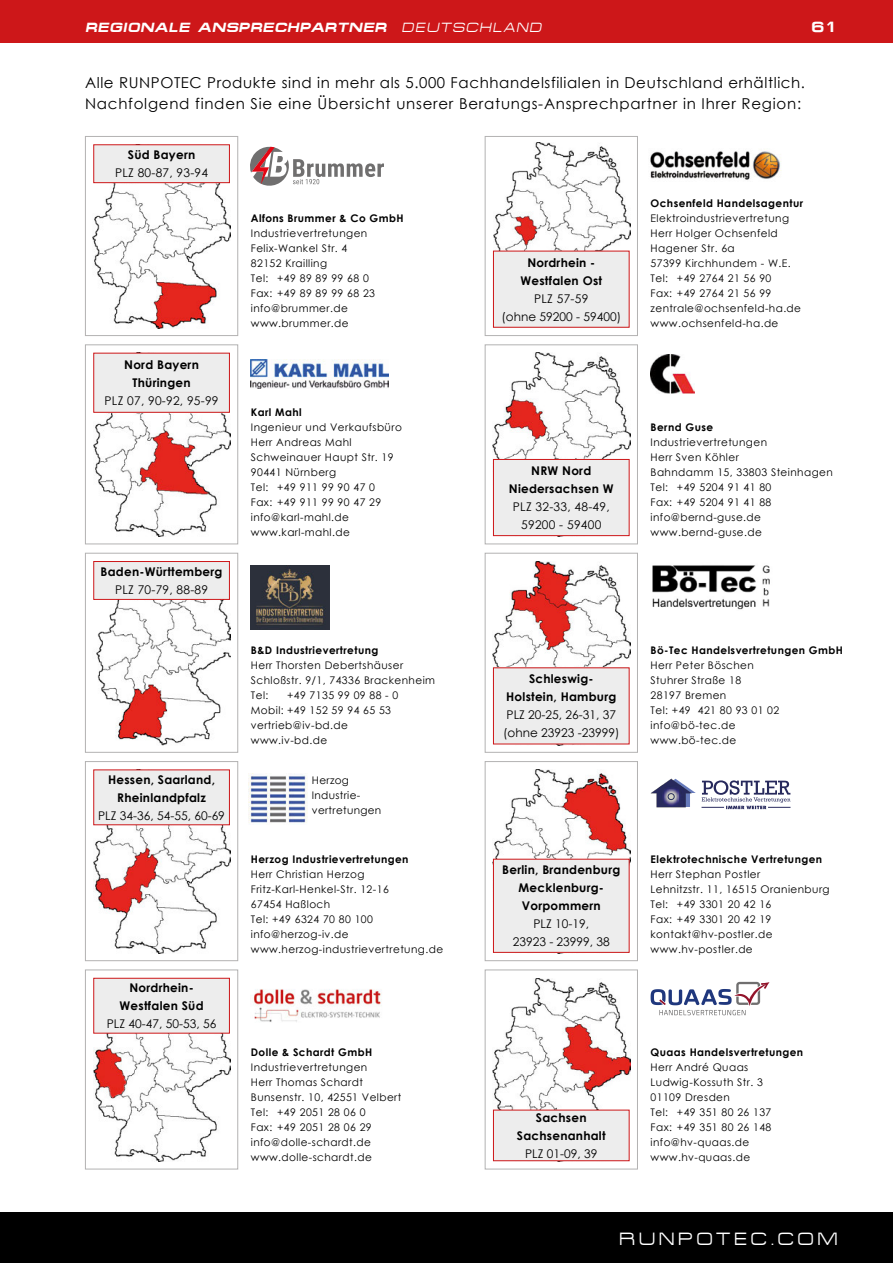
<style>
.page{position:relative;width:893px;height:1263px;background:#fff}
.page>*{position:absolute;margin:0;border:0;box-sizing:border-box;transform-origin:0 0}
.t1{font:18px "Micro Extended";letter-spacing:.2em;color:#fff}
.t2{font:15px/21px "Century Gothic";letter-spacing:.045em;color:#000}
.t3{font:700 15px "Micro Extended";color:#fff}
.t4{font:italic 700 13.5px "Micro Extended";letter-spacing:.04em;color:#fff}
.t5{font:700 12px/18px "Century Gothic";letter-spacing:.02em;color:#000;text-align:center}
.t6{font:12px/18px "Century Gothic";color:#000;text-align:center}
.t7{font:12px/18px "Century Gothic";letter-spacing:.02em;color:#000;text-align:center}
.t8{font:10.5px/15px "Century Gothic";letter-spacing:.04em;color:#000}
.t9{font:700 10.5px "Century Gothic";letter-spacing:.04em;color:#000}
.s1{font-weight:400}
</style>
<div class="page">
<div style="left:0;top:0;width:893px;height:43px;background:#cd1719"></div>
<div style="left:0;top:1212px;width:893px;height:51px;background:#000"></div>
<img style="left:93px;top:145px;width:137px;height:183px">
<div style="left:85px;top:136px;width:153px;height:200px;border:1px solid #b3b2b2"></div>
<svg style="left:250px;top:147px;width:134px;height:39px"></svg>
<img style="left:93px;top:353px;width:137px;height:184px">
<div style="left:85px;top:344px;width:153px;height:200px;border:1px solid #b3b2b2"></div>
<img style="left:93px;top:561px;width:137px;height:184px">
<div style="left:85px;top:553px;width:153px;height:200px;border:1px solid #b3b2b2"></div>
<img style="left:493px;top:978px;width:137px;height:184px">
<div style="left:485px;top:969px;width:153px;height:200px;border:1px solid #b3b2b2"></div>
<img style="left:493px;top:770px;width:137px;height:183px">
<div style="left:485px;top:761px;width:153px;height:200px;border:1px solid #b3b2b2"></div>
<img style="left:493px;top:561px;width:137px;height:184px">
<div style="left:485px;top:553px;width:153px;height:200px;border:1px solid #b3b2b2"></div>
<img style="left:93px;top:978px;width:137px;height:184px">
<div style="left:85px;top:969px;width:153px;height:200px;border:1px solid #b3b2b2"></div>
<img style="left:93px;top:770px;width:137px;height:183px">
<div style="left:85px;top:761px;width:153px;height:200px;border:1px solid #b3b2b2"></div>
<img style="left:251px;top:360px;width:138px;height:28px">
<img style="left:251px;top:566px;width:79px;height:63px">
<svg style="left:651px;top:982px;width:118px;height:33px"></svg>
<img style="left:249px;top:774px;width:58px;height:49px">
<img style="left:254px;top:989px;width:128px;height:33px">
<svg style="left:651px;top:779px;width:139px;height:30px"></svg>
<div style="left:94px;top:145px;width:135px;height:38px;background:#ededed"></div>
<div style="left:94px;top:145px;width:136px;height:38px;border:1px solid #cd1719"></div>
<div style="left:94px;top:561px;width:135px;height:38px;background:#ededed"></div>
<div style="left:94px;top:561px;width:136px;height:39px;border:1px solid #cd1719"></div>
<div style="left:94px;top:770px;width:135px;height:55px;background:#ededed"></div>
<div style="left:94px;top:978px;width:135px;height:55px;background:#ededed"></div>
<div style="left:94px;top:978px;width:136px;height:55px;border:1px solid #cd1719"></div>
<div style="left:94px;top:353px;width:135px;height:59px;background:#ededed"></div>
<img style="left:652px;top:565px;width:118px;height:45px">
<img style="left:493px;top:353px;width:137px;height:184px">
<div style="left:485px;top:344px;width:153px;height:200px;border:1px solid #b3b2b2"></div>
<img style="left:650px;top:355px;width:44px;height:38px">
<img style="left:650px;top:149px;width:132px;height:31px">
<img style="left:493px;top:142px;width:137px;height:184px">
<div style="left:485px;top:136px;width:153px;height:200px;border:1px solid #b3b2b2"></div>
<div style="left:493px;top:251px;width:136px;height:76px;background:#ededed"></div>
<div style="left:493px;top:459px;width:136px;height:77px;background:#ededed"></div>
<div style="left:493px;top:459px;width:136px;height:77px;border:1px solid #cd1719"></div>
<div style="left:493px;top:668px;width:136px;height:76px;background:#ededed"></div>
<div style="left:493px;top:1110px;width:136px;height:51px;background:#ededed"></div>
<div style="left:493px;top:1110px;width:136px;height:51px;border:1px solid #cd1719"></div>
<div style="left:493px;top:859px;width:136px;height:93px;background:#ededed"></div>
<p class="t4" style="left:85px;top:20px;width:458px">REGIONALE ANSPRECHPARTNER <span class="s1">DEUTSCHLAND</span></p>
<h2 class="t3" style="left:811px;top:18px;width:28px">61</h2>
<h2 class="t2" style="left:85px;top:72px;width:722px">Alle RUNPOTEC Produkte sind in mehr als 5.000 Fachhandelsfilialen in Deutschland erhältlich.<br>Nachfolgend finden Sie eine Übersicht unserer Beratungs-Ansprechpartner in Ihrer Region:</h2>
<p class="t5" style="left:128px;top:145px;width:69px">Süd Bayern</p>
<p class="t7" style="left:115px;top:164px;width:95px">PLZ 80-87, 93-94</p>
<p class="t9" style="left:251px;top:211px;width:154px">Alfons Brummer &amp; Co GmbH</p>
<p class="t8" style="left:251px;top:226px;width:126px">Industrievertretungen<br>Felix-Wankel Str. 4<br>82152 Krailling<br>Tel: +49 89 89 99 68 0<br>Fax: +49 89 89 99 68 23 info@brummer.de www.brummer.de</p>
<p class="t5" style="left:520px;top:253px;width:83px">Nordrhein -<br>Westfalen Ost</p>
<p class="t6" style="left:501px;top:289px;width:121px">PLZ 57-59<br>(ohne 59200 - 59400)</p>
<p class="t9" style="left:651px;top:196px;width:154px">Ochsenfeld Handelsagentur</p>
<p class="t8" style="left:651px;top:211px;width:152px">Elektroindustrievertretung<br>Herr Holger Ochsenfeld<br>Hagener Str. 6a<br>57399 Kirchhundem - W.E.<br>Tel: +49 2764 21 56 90<br>Fax: +49 2764 21 56 99 zentrale@ochsenfeld-ha.de www.ochsenfeld-ha.de</p>
<p class="t5" style="left:124px;top:355px;width:76px">Nord Bayern<br>Thüringen</p>
<p class="t7" style="left:105px;top:392px;width:116px">PLZ 07, 90-92, 95-99</p>
<p class="t5" style="left:101px;top:562px;width:123px">Baden-Württemberg</p>
<p class="t7" style="left:115px;top:580px;width:95px">PLZ 70-79, 88-89</p>
<p class="t5" style="left:108px;top:770px;width:109px">Hessen, Saarland,<br>Rheinlandpfalz</p>
<p class="t6" style="left:98px;top:806px;width:128px">PLZ 34-36, 54-55, 60-69</p>
<p class="t5" style="left:120px;top:978px;width:85px">Nordrhein-<br>Westfalen Süd</p>
<p class="t6" style="left:107px;top:1015px;width:111px">PLZ 40-47, 50-53, 56</p>
<p class="t9" style="left:251px;top:404px;width:52px">Karl Mahl</p>
<p class="t8" style="left:251px;top:419px;width:152px">Ingenieur und Verkaufsbüro<br>Herr Andreas Mahl<br>Schweinauer Haupt Str. 19<br>90441 Nürnberg<br>Tel: +49 911 99 90 47 0<br>Fax: +49 911 99 90 47 29 info@karl-mahl.de www.karl-mahl.de</p>
<p class="t9" style="left:251px;top:642px;width:129px">B&amp;D Industrievertretung</p>
<p class="t8" style="left:251px;top:658px;width:186px">Herr Thorsten Debertshäuser<br>Schloßstr. 9/1, 74336 Brackenheim<br>Tel:</p>
<p class="t8" style="left:251px;top:688px;width:149px;text-indent:36px">+49 7135 99 09 88 - 0<br>Mobil: +49 152 59 94 65 53 vertrieb@iv-bd.de www.iv-bd.de</p>
<p class="t8" style="left:312px;top:773px;width:71px">Herzog<br>Industrie&shy;vertretungen</p>
<p class="t9" style="left:251px;top:851px;width:159px">Herzog Industrievertretungen</p>
<p class="t8" style="left:251px;top:866px;width:194px">Herr Christian Herzog<br>Fritz-Karl-Henkel-Str. 12-16<br>67454 Haßloch<br>Tel: +49 6324 70 80 100 info@herzog-iv.de www.herzog-industrievertretung.de</p>
<p class="t9" style="left:251px;top:1044px;width:123px">Dolle &amp; Schardt GmbH</p>
<p class="t8" style="left:251px;top:1059px;width:152px">Industrievertretungen<br>Herr Thomas Schardt<br>Bunsenstr. 10, 42551 Velbert<br>Tel: +49 2051 28 06 0<br>Fax: +49 2051 28 06 29 info@dolle-schardt.de www.dolle-schardt.de</p>
<p class="t5" style="left:509px;top:461px;width:106px">NRW Nord<br>Niedersachsen W</p>
<p class="t7" style="left:513px;top:497px;width:98px">PLZ 32-33, 48-49,<br>59200 - 59400</p>
<p class="t9" style="left:651px;top:419px;width:64px">Bernd Guse</p>
<p class="t8" style="left:651px;top:434px;width:184px">Industrievertretungen<br>Herr Sven Köhler<br>Bahndamm 15, 33803 Steinhagen<br>Tel: +49 5204 91 41 80<br>Fax: +49 5204 91 41 88 info@bernd-guse.de www.bernd-guse.de</p>
<p class="t5" style="left:506px;top:669px;width:112px">Schleswig-<br>Holstein, Hamburg</p>
<p class="t6" style="left:503px;top:706px;width:118px;text-align:left">PLZ 20-25, 26-31, 37 (ohne 23923 -23999)</p>
<p class="t9" style="left:651px;top:642px;width:194px">Bö-Tec Handelsvertretungen GmbH</p>
<p class="t8" style="left:651px;top:658px;width:130px">Herr Peter Böschen<br>Stuhrer Straße 18<br>28197 Bremen<br>Tel: +49 421 80 93 01 02 info@bö-tec.de www.bö-tec.de</p>
<p class="t5" style="left:502px;top:860px;width:120px">Berlin, Brandenburg<br>Mecklenburg-<br>Vorpommern</p>
<p class="t6" style="left:513px;top:915px;width:99px">PLZ 10-19,<br>23923 - 23999, 38</p>
<p class="t9" style="left:651px;top:851px;width:173px">Elektrotechnische Vertretungen</p>
<p class="t8" style="left:651px;top:866px;width:181px">Herr Stephan Postler<br>Lehnitzstr. 11, 16515 Oranienburg<br>Tel: +49 3301 20 42 16<br>Fax: +49 3301 20 42 19 kontakt@hv-postler.de www.hv-postler.de</p>
<p class="t5" style="left:517px;top:1108px;width:90px">Sachsen<br>Sachsenanhalt</p>
<p class="t6" style="left:525px;top:1144px;width:74px">PLZ 01-09, 39</p>
<p class="t9" style="left:651px;top:1044px;width:154px">Quaas Handelsvertretungen</p>
<p class="t8" style="left:651px;top:1059px;width:122px">Herr André Quaas<br>Ludwig-Kossuth Str. 3<br>01109 Dresden<br>Tel: +49 351 80 26 137<br>Fax: +49 351 80 26 148 info@hv-quaas.de www.hv-quaas.de</p>
<h1 class="t1" style="left:619px;top:1229px;width:220px">RUNPOTEC.COM</h1>
</div>
